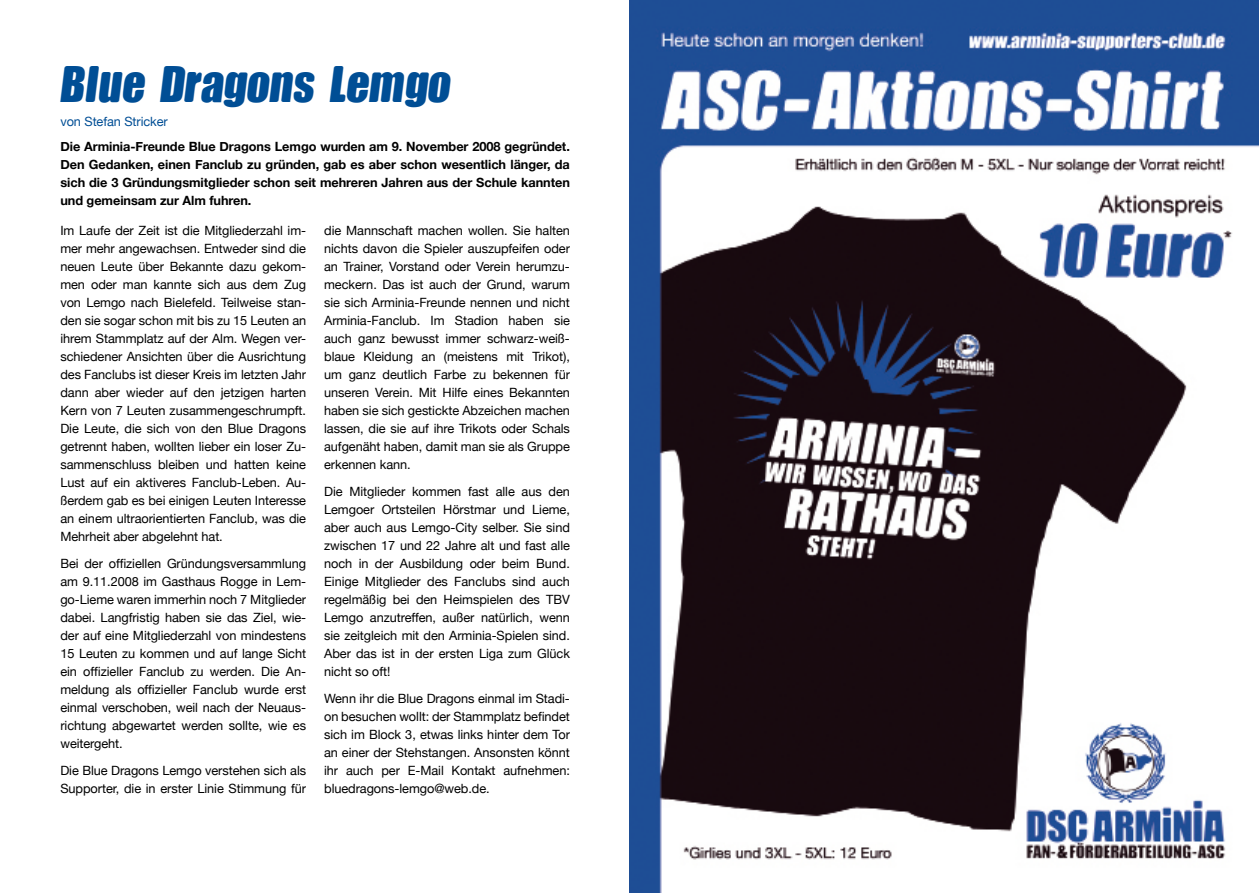
<style>
.page{position:relative;width:1259px;height:893px;background:#fff}
.page>*{position:absolute;margin:0;border:0;box-sizing:border-box;transform-origin:0 0}
.t1{font:48px "Arminia";letter-spacing:-.02em;color:#004e95}
.t2{font:12.75px/18px "Helvetica Neue";letter-spacing:-.005em;color:#000;text-align:justify}
.t3{font:700 12.75px/18px "Helvetica Neue";letter-spacing:-.005em;color:#000;text-align:justify}
.t4{font:12.75px "Helvetica Neue";letter-spacing:-.005em;color:#004e95}
</style>
<div class="page">
<img style="left:629px;top:0;width:630px;height:893px">
<h1 class="t1" style="left:60px;top:59px;width:393px">Blue Dragons Lemgo</h1>
<p class="t3" style="left:60px;top:137px;width:511px">Die Arminia-Freunde Blue Dragons Lemgo wurden am 9. November 2008 gegründet.<br>Den Gedanken, einen Fanclub zu gründen, gab es aber schon wesentlich länger, da sich die 3 Gründungsmitglieder schon seit mehreren Jahren aus der Schule kannten und gemeinsam zur Alm fuhren.</p>
<p class="t4" style="left:60px;top:114px;width:109px">von Stefan Stricker</p>
<p class="t2" style="left:60px;top:221px;width:247px">Im Laufe der Zeit ist die Mitgliederzahl im&shy;mer mehr angewachsen. Entweder sind die neuen Leute über Bekannte dazu gekom&shy;men oder man kannte sich aus dem Zug von Lemgo nach Bielefeld. Teilweise stan&shy;den sie sogar schon mit bis zu 15 Leuten an ihrem Stammplatz auf der Alm. Wegen ver&shy;schiedener Ansichten über die Ausrichtung des Fanclubs ist dieser Kreis im letzten Jahr dann aber wieder auf den jetzigen harten Kern von 7 Leuten zusammengeschrumpft.<br>Die Leute, die sich von den Blue Dragons getrennt haben, wollten lieber ein loser Zu&shy;sammenschluss bleiben und hatten keine Lust auf ein aktiveres Fanclub-Leben. Au&shy;ßerdem gab es bei einigen Leuten Interesse an einem ultraorientierten Fanclub, was die Mehrheit aber abgelehnt hat.</p>
<p class="t2" style="left:60px;top:554px;width:247px">Bei der offiziellen Gründungsversammlung am 9.11.2008 im Gasthaus Rogge in Lem&shy;go-Lieme waren immerhin noch 7 Mitglieder dabei. Langfristig haben sie das Ziel, wie&shy;der auf eine Mitgliederzahl von mindestens 15 Leuten zu kommen und auf lange Sicht ein offizieller Fanclub zu werden. Die An&shy;meldung als offizieller Fanclub wurde erst einmal verschoben, weil nach der Neuaus&shy;richtung abgewartet werden sollte, wie es weitergeht.</p>
<p class="t2" style="left:60px;top:761px;width:247px">Die Blue Dragons Lemgo verstehen sich als<br>Supporter, die in erster Linie Stimmung für</p>
<p class="t2" style="left:324px;top:221px;width:247px">die Mannschaft machen wollen. Sie halten nichts davon die Spieler auszupfeifen oder an Trainer, Vorstand oder Verein herumzu&shy;meckern. Das ist auch der Grund, warum sie sich Arminia-Freunde nennen und nicht Arminia-Fanclub. Im Stadion haben sie auch ganz bewusst immer schwarz-weiß&shy;blaue Kleidung an (meistens mit Trikot), um ganz deutlich Farbe zu bekennen für unseren Verein. Mit Hilfe eines Bekannten haben sie sich gestickte Abzeichen machen lassen, die sie auf ihre Trikots oder Schals aufgenäht haben, damit man sie als Gruppe erkennen kann.</p>
<p class="t2" style="left:324px;top:482px;width:247px">Die Mitglieder kommen fast alle aus den Lemgoer Ortsteilen Hörstmar und Lieme, aber auch aus Lemgo-City selber. Sie sind zwischen 17 und 22 Jahre alt und fast alle noch in der Ausbildung oder beim Bund.<br>Einige Mitglieder des Fanclubs sind auch regelmäßig bei den Heimspielen des TBV Lemgo anzutreffen, außer natürlich, wenn sie zeitgleich mit den Arminia-Spielen sind.<br>Aber das ist in der ersten Liga zum Glück nicht so oft!</p>
<p class="t2" style="left:324px;top:690px;width:247px">Wenn ihr die Blue Dragons einmal im Stadi&shy;on besuchen wollt: der Stammplatz befindet sich im Block 3, etwas links hinter dem Tor an einer der Stehstangen. Ansonsten könnt ihr auch per E-Mail Kontakt aufnehmen: bluedragons-lemgo@web.de.</p>
</div>
